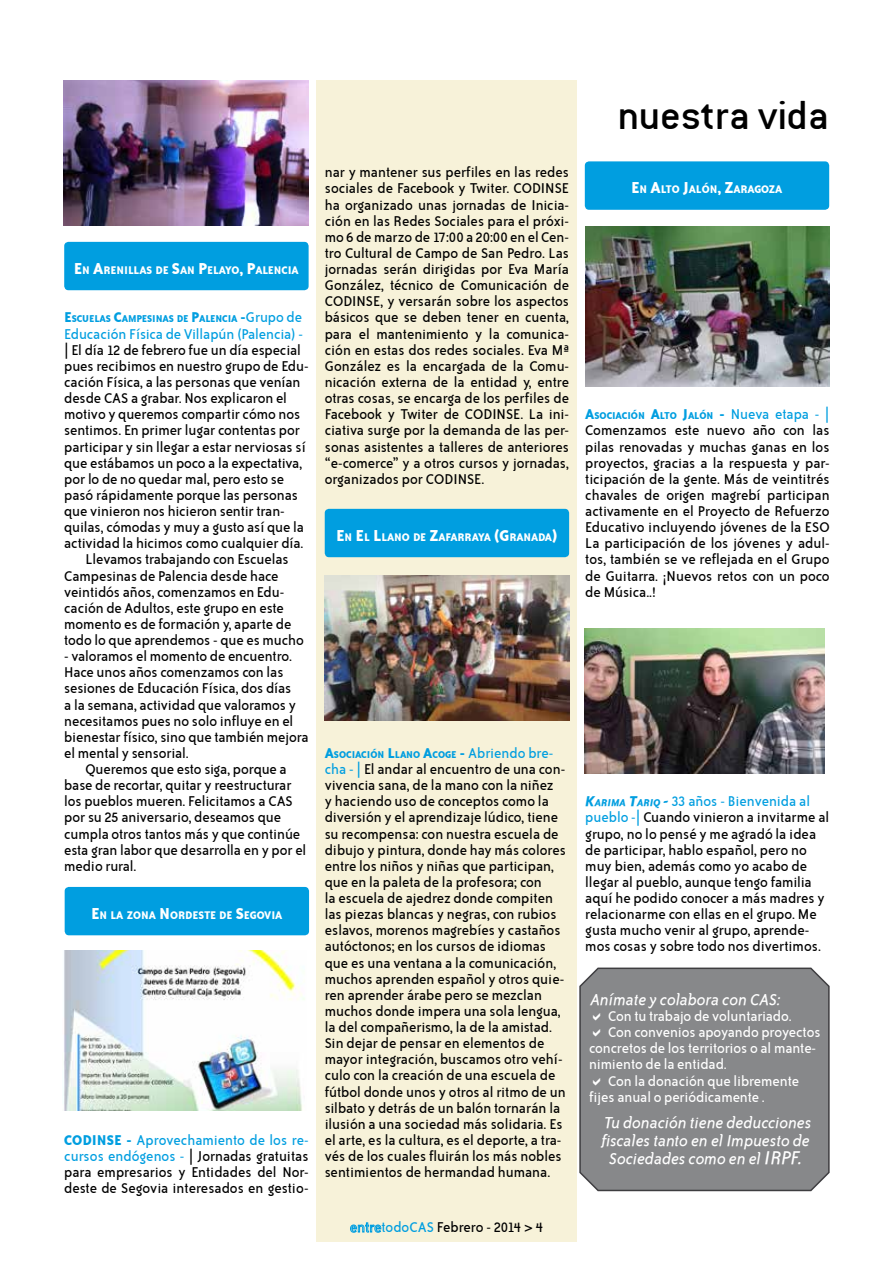
<style>
.page{position:relative;width:893px;height:1263px;background:#fff}
.page>*{position:absolute;margin:0;border:0;box-sizing:border-box;transform-origin:0 0}
.t1{font:45px "Conduit ITC";color:#000}
.t2{font:italic 18px/18px "Bailey Sans ITCTT Book";color:#fff;text-align:center}
.t3{font:16.2px/16.2px "Bailey Sans ITCTT Book";letter-spacing:-.005em;color:#000}
.t4{font:16.2px "Bailey Sans ITCTT Book";letter-spacing:-.005em;color:#fff}
.t5{font:16.2px "Bailey Sans ITCTT Book";letter-spacing:-.005em;color:#009ee0}
.t6{font:16.2px "Bailey Sans ITCTT Bold";color:#009ee0}
.t7{font:12.6px "Bailey Sans ITCTT Bold";color:#fff}
.t8{font:12.6px "Bailey Sans ITCTT Bold";letter-spacing:-.02em;color:#fff}
.t9{font:11.25px "Bailey Sans ITCTT Bold";letter-spacing:-.005em;color:#009ee0}
.s1{font-size:18px}
.s2{font-size:16.2px}
.s3{font-family:"Bailey Sans ITCTT Book";font-size:16.2px}
.s4{font-family:"Bailey Sans ITCTT Bold";color:#009ee0}
.s5{color:#009ee0}
.s6{font-family:"Bailey Sans ITCTT Bold";font-style:italic;color:#009ee0}
.s7{font-family:"Bailey Sans ITCTT Bold";font-style:italic;font-size:11.25px;color:#009ee0}
.s8{font-size:21px}
</style>
<div class="page">
<div style="left:316px;top:81px;width:261px;height:1161px;background:#f7f2d9"></div>
<svg style="left:350px;top:1222px;width:31px;height:10px"></svg>
<div style="left:64px;top:242px;width:245px;height:48px;background:#009ee0;border-radius:4px"></div>
<div style="left:65px;top:887px;width:244px;height:48px;background:#009ee0;border-radius:4px"></div>
<img style="left:586px;top:226px;width:243px;height:160px">
<div style="left:325px;top:509px;width:244px;height:48px;background:#009ee0;border-radius:4px"></div>
<img style="left:325px;top:575px;width:244px;height:146px">
<img style="left:64px;top:81px;width:244px;height:145px">
<div style="left:585px;top:161px;width:244px;height:49px;background:#009ee0;border-radius:4px"></div>
<img style="left:63px;top:950px;width:242px;height:161px">
<img style="left:585px;top:629px;width:240px;height:145px">
<div style="left:579px;top:967px;width:251px;height:225px;background:#87888a"></div>
<svg style="left:593px;top:1013px;width:7px;height:7px"></svg>
<svg style="left:593px;top:1029px;width:7px;height:8px"></svg>
<svg style="left:593px;top:1077px;width:7px;height:8px"></svg>
<p class="t7" style="left:74px;top:263px;width:226px"><span class="s1">E</span>N <span class="s1">A</span>RENILLAS DE <span class="s1">S</span>AN <span class="s1">P</span>ELAYO<span class="s1">, P</span>ALENCIA</p>
<p class="t9" style="left:64px;top:313px;width:239px"><span class="s2">E</span>SCUELAS <span class="s2">C</span>AMPESINAS DE <span class="s2">P</span>ALENCIA <span class="s2">-</span><span class="s3">Grupo de</span></p>
<p class="t5" style="left:64px;top:325px;width:240px">Educación Física de Villapún (Palencia) -</p>
<p class="t3" style="left:64px;top:342px;width:238px">| El día 12 de febrero fue un día especial</p>
<p class="t3" style="left:64px;top:358px;width:246px">pues recibimos en nuestro grupo de Edu-</p>
<p class="t3" style="left:64px;top:374px;width:238px">cación Física, a las personas que venían</p>
<p class="t3" style="left:64px;top:390px;width:224px">desde CAS a grabar. Nos explicaron el</p>
<p class="t3" style="left:64px;top:407px;width:238px">motivo y queremos compartir cómo nos</p>
<p class="t3" style="left:64px;top:423px;width:237px">sentimos. En primer lugar contentas por</p>
<p class="t3" style="left:64px;top:439px;width:243px">participar y sin llegar a estar nerviosas sí</p>
<p class="t3" style="left:64px;top:455px;width:240px">que estábamos un poco a la expectativa,</p>
<p class="t3" style="left:64px;top:471px;width:221px">por lo de no quedar mal, pero esto se</p>
<p class="t3" style="left:64px;top:487px;width:235px">pasó rápidamente porque las personas</p>
<p class="t3" style="left:64px;top:503px;width:222px">que vinieron nos hicieron sentir tran-</p>
<p class="t3" style="left:64px;top:519px;width:241px">quilas, cómodas y muy a gusto así que la</p>
<p class="t3" style="left:64px;top:536px;width:241px">actividad la hicimos como cualquier día.</p>
<p class="t3" style="left:85px;top:552px;width:205px">Llevamos trabajando con Escuelas</p>
<p class="t3" style="left:64px;top:568px;width:216px">Campesinas de Palencia desde hace</p>
<p class="t3" style="left:64px;top:584px;width:221px">veintidós años, comenzamos en Edu-</p>
<p class="t3" style="left:64px;top:600px;width:221px">cación de Adultos, este grupo en este</p>
<p class="t3" style="left:64px;top:616px;width:229px">momento es de formación y, aparte de</p>
<p class="t3" style="left:64px;top:632px;width:241px">todo lo que aprendemos - que es mucho</p>
<p class="t3" style="left:64px;top:648px;width:246px">- valoramos el momento de encuentro.<br>Hace unos años comenzamos con las sesiones de Educación Física, dos días<br>a la semana, actividad que valoramos y necesitamos pues no solo influye en el bienestar físico, sino que también mejora el mental y sensorial.</p>
<p class="t3" style="left:64px;top:761px;width:244px;text-indent:21px">Queremos que esto siga, porque a base de recortar, quitar y reestructurar los pueblos mueren. Felicitamos a CAS por su 25 aniversario, deseamos que cumpla otros tantos más y que continúe esta gran labor que desarrolla en y por el medio rural.</p>
<p class="t7" style="left:91px;top:908px;width:193px"><span class="s1">E</span>N LA ZONA <span class="s1">N</span> ORDESTE DE <span class="s1">S</span>EGOVIA</p>
<p class="t3" style="left:64px;top:1132px;width:246px;text-align:justify;text-indent:50px"><span class="s4">E -</span> <span class="s5">Aprovechamiento de los re&shy;cursos endógenos -</span> | Jornadas gratuitas para empresarios y Entidades del Nor&shy;deste de Segovia interesados en gestio-</p>
<p class="t6" style="left:64px;top:1131px;width:27px">CODINS</p>
<p class="t3" style="left:325px;top:165px;width:246px;text-align:justify">nar y mantener sus perfiles en las redes sociales de Facebook y Twiter. CODINSE ha organizado unas jornadas de Inicia&shy;ción en las Redes Sociales para el próxi&shy;mo 6 de marzo de 17:00 a 20:00 en el Cen&shy;tro Cultural de Campo de San Pedro. Las jornadas serán dirigidas por Eva María González, técnico de Comunicación de CODINSE, y versarán sobre los aspectos básicos que se deben tener en cuenta, para el mantenimiento y la comunica&shy;ción en estas dos redes sociales. Eva Mª González es la encargada de la Comu&shy;nicación externa de la entidad y, entre otras cosas, se encarga de los perfiles de Facebook y Twiter de CODINSE. La ini&shy;ciativa surge por la demanda de las per&shy;sonas asistentes a talleres de anteriores “e-comerce” y a otros cursos y jornadas, organizados por CODINSE.</p>
<p class="t8" style="left:336px;top:530px;width:223px"><span class="s1">E</span>N <span class="s1">E</span>L <span class="s1">L</span> LANO DE <span class="s1">Z</span>AFARRAYA <span class="s1">(G</span>RANADA<span class="s1">)</span></p>
<h1 class="t1" style="left:618px;top:90px;width:213px">nuestra vida</h1>
<p class="t7" style="left:631px;top:183px;width:153px"><span class="s1">E</span>N <span class="s1">A</span>LTO <span class="s1">J</span>ALÓN<span class="s1">, Z</span>ARAGOZA</p>
<p class="t9" style="left:585px;top:410px;width:246px"><span class="s2">A</span>SOCIACIÓN <span class="s2">A</span>LTO <span class="s2">J</span>ALÓN <span class="s2">-</span> <span class="s3">Nueva etapa - |</span></p>
<p class="t3" style="left:585px;top:423px;width:246px;text-align:justify">Comenzamos este nuevo año con las pilas renovadas y muchas ganas en los proyectos, gracias a la respuesta y par&shy;ticipación de la gente. Más de veintitrés chavales de origen magrebí participan activamente en el Proyecto de Refuerzo Educativo incluyendo jóvenes de la ESO La participación de los jóvenes y adul&shy;tos, también se ve reflejada en el Grupo de Guitarra. ¡Nuevos retos con un poco de Música..!</p>
<p class="t9" style="left:325px;top:748px;width:230px"><span class="s2">A</span>SOCIACIÓN <span class="s2">L</span>LANO <span class="s2">A</span>COGE <span class="s2">-</span> <span class="s3">Abriendo bre-</span></p>
<p class="t3" style="left:325px;top:761px;width:243px"><span class="s5">cha - |</span> El andar al encuentro de una con&shy;vivencia sana, de la mano con la niñez<br>y haciendo uso de conceptos como la diversión y el aprendizaje lúdico, tiene su recompensa: con nuestra escuela de dibujo y pintura, donde hay más colores entre los niños y niñas que participan, que en la paleta de la profesora; con<br>la escuela de ajedrez donde compiten las piezas blancas y negras, con rubios eslavos, morenos magrebíes y castaños autóctonos; en los cursos de idiomas que es una ventana a la comunicación, muchos aprenden español y otros quie&shy;ren aprender árabe pero se mezclan muchos donde impera una sola lengua, la del compañerismo, la de la amistad.<br>Sin dejar de pensar en elementos de mayor integración, buscamos otro vehí&shy;culo con la creación de una escuela de fútbol donde unos y otros al ritmo de un silbato y detrás de un balón tornarán la ilusión a una sociedad más solidaria. Es el arte, es la cultura, es el deporte, a tra&shy;vés de los cuales fluirán los más nobles sentimientos de hermandad humana.</p>
<p class="t3" style="left:381px;top:1219px;width:163px"><span class="s5">todoCAS</span> Febrero - 2014 &gt; 4</p>
<p class="t3" style="left:585px;top:794px;width:245px"><span class="s6">K</span><span class="s7">ARIMA</span> <span class="s6">T</span><span class="s7">ARIQ</span> <span class="s6">-</span> <span class="s5">33 años - Bienvenida al pueblo -|</span> Cuando vinieron a invitarme al grupo, no lo pensé y me agradó la idea de participar, hablo español, pero no muy bien, además como yo acabo de llegar al pueblo, aunque tengo familia aquí he podido conocer a más madres y relacionarme con ellas en el grupo. Me gusta mucho venir al grupo, aprende&shy;mos cosas y sobre todo nos divertimos.</p>
<p class="t2" style="left:591px;top:991px;width:192px">Anímate y colabora con CAS:</p>
<p class="t4" style="left:608px;top:1008px;width:185px">Con tu trabajo de voluntariado.</p>
<p class="t4" style="left:608px;top:1024px;width:214px">Con convenios apoyando proyectos</p>
<p class="t4" style="left:589px;top:1040px;width:228px">concretos de los territorios o al mante-</p>
<p class="t4" style="left:589px;top:1056px;width:139px">nimiento de la entidad.</p>
<p class="t4" style="left:608px;top:1072px;width:193px">Con la donación que libremente</p>
<p class="t4" style="left:589px;top:1088px;width:177px">fijes anual o periódicamente .</p>
<p class="t2" style="left:602px;top:1114px;width:211px">Tu donación tiene deducciones fiscales tanto en el Impuesto de<br>Sociedades como en el <span class="s8">IRPF.</span></p>
</div>
